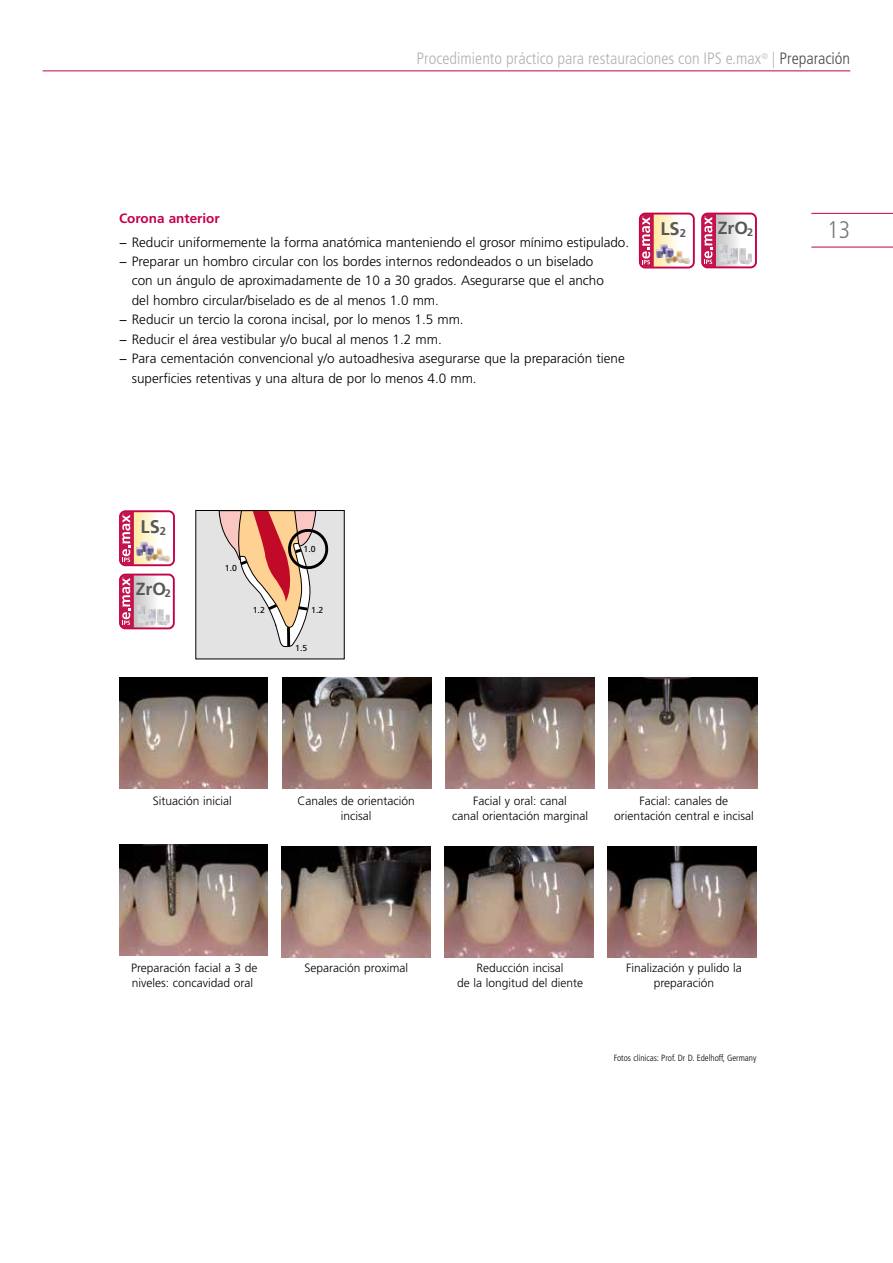
<style>
.page{position:relative;width:893px;height:1263px;background:#fff}
.page>*{position:absolute;margin:0;border:0;box-sizing:border-box;transform-origin:0 0}
.t1{font:300 condensed 24px "Frutiger";color:#7c7b7b}
.t2{font:700 18.3px "Frutiger";color:#575756}
.t3{font:700 17.55px "Frutiger";color:#575756}
.t4{font:300 condensed 16.5px "Frutiger";color:#b3b2b2}
.t5{font:300 13.5px "Frutiger";color:#000}
.t6{font:700 13.5px "Frutiger";color:#c4014b}
.t7{font:300 12px/15px "Frutiger";color:#000;text-align:center}
.t8{font:300 condensed 9px "Frutiger";color:#000}
.t9{font:8.7px "Frutiger";color:#000}
.s1{color:#4a4a49}
</style>
<div class="page">
<hr style="left:811px;top:213px;width:82px;height:1px;background:#c4014b">
<hr style="left:811px;top:247px;width:82px;height:1px;background:#c4014b">
<img style="left:119px;top:677px;width:149px;height:111px">
<img style="left:282px;top:677px;width:149px;height:111px">
<img style="left:445px;top:677px;width:149px;height:111px">
<img style="left:608px;top:677px;width:149px;height:111px">
<img style="left:119px;top:845px;width:149px;height:110px">
<img style="left:282px;top:847px;width:149px;height:110px">
<img style="left:445px;top:847px;width:149px;height:110px">
<img style="left:608px;top:847px;width:148px;height:110px">
<div style="left:196px;top:510px;width:148px;height:149px;background:#e3e3e3"></div>
<svg style="left:218px;top:510px;width:113px;height:138px"></svg>
<hr style="left:43px;top:70px;width:807px;height:1px;background:#c4014b">
<div style="left:639px;top:213px;width:56px;height:55px;border:2px solid #c4014b;border-radius:5px"></div>
<svg style="left:640px;top:214px;width:54px;height:54px"></svg>
<div style="left:119px;top:510px;width:56px;height:56px;border:2px solid #c4014b;border-radius:5px"></div>
<svg style="left:120px;top:511px;width:54px;height:54px"></svg>
<div style="left:701px;top:213px;width:56px;height:55px;border:2px solid #c4014b;border-radius:5px"></div>
<svg style="left:702px;top:214px;width:54px;height:53px"></svg>
<img style="left:718px;top:244px;width:34px;height:20px">
<div style="left:119px;top:574px;width:56px;height:55px;border:2px solid #c4014b;border-radius:5px"></div>
<svg style="left:120px;top:575px;width:54px;height:53px"></svg>
<img style="left:136px;top:605px;width:34px;height:20px">
<p class="t4" style="left:417px;top:49px;width:435px">Procedimiento práctico para restauraciones con IPS e.max<sup>®</sup> | <span class="s1">Preparación</span></p>
<p class="t6" style="left:119px;top:210px;width:102px">Corona anterior</p>
<p class="t5" style="left:119px;top:234px;width:512px">− Reducir uniformemente la forma anatómica manteniendo el grosor mínimo estipulado.</p>
<p class="t5" style="left:119px;top:254px;width:476px">− Preparar un hombro circular con los bordes internos redondeados o un biselado</p>
<p class="t5" style="left:132px;top:273px;width:474px">con un ángulo de aproximadamente de 10 a 30 grados. Asegurarse que el ancho</p>
<p class="t5" style="left:132px;top:293px;width:309px">del hombro circular/biselado es de al menos 1.0 mm.</p>
<p class="t5" style="left:119px;top:312px;width:346px">− Reducir un tercio la corona incisal, por lo menos 1.5 mm.</p>
<p class="t5" style="left:119px;top:332px;width:324px">− Reducir el área vestibular y/o bucal al menos 1.2 mm.</p>
<p class="t5" style="left:119px;top:351px;width:507px">− Para cementación convencional y/o autoadhesiva asegurarse que la preparación tiene</p>
<p class="t5" style="left:132px;top:371px;width:346px">superficies retentivas y una altura de por lo menos 4.0 mm.</p>
<h2 class="t2" style="left:660px;top:218px;width:27px">LS<sub>2</sub></h2>
<p class="t3" style="left:718px;top:217px;width:37px">ZrO<sub>2</sub></p>
<h2 class="t2" style="left:141px;top:515px;width:27px">LS<sub>2</sub></h2>
<p class="t3" style="left:136px;top:578px;width:37px">ZrO<sub>2</sub></p>
<p class="t9" style="left:225px;top:562px;width:14px">1.0</p>
<p class="t9" style="left:304px;top:544px;width:14px">1.0</p>
<p class="t9" style="left:253px;top:605px;width:14px">1.2</p>
<p class="t9" style="left:311px;top:605px;width:14px">1.2</p>
<p class="t9" style="left:295px;top:643px;width:14px">1.5</p>
<p class="t7" style="left:153px;top:793px;width:80px">Situación inicial</p>
<p class="t7" style="left:298px;top:793px;width:119px">Canales de orientación incisal</p>
<p class="t7" style="left:452px;top:793px;width:138px">Facial y oral: canal<br>canal orientación marginal</p>
<p class="t7" style="left:614px;top:793px;width:141px">Facial: canales de orientación central e incisal</p>
<p class="t7" style="left:131px;top:960px;width:128px;text-align:left">Preparación facial a 3 de niveles: concavidad oral</p>
<p class="t7" style="left:305px;top:960px;width:105px">Separación proximal</p>
<p class="t7" style="left:457px;top:960px;width:128px">Reducción incisal<br>de la longitud del diente</p>
<p class="t7" style="left:626px;top:960px;width:117px">Finalización y pulido la preparación</p>
<p class="t8" style="left:614px;top:1053px;width:144px">Fotos clínicas: Prof. Dr D. Edelhoff, Germany</p>
<h1 class="t1" style="left:827px;top:216px;width:25px">13</h1>
</div>
